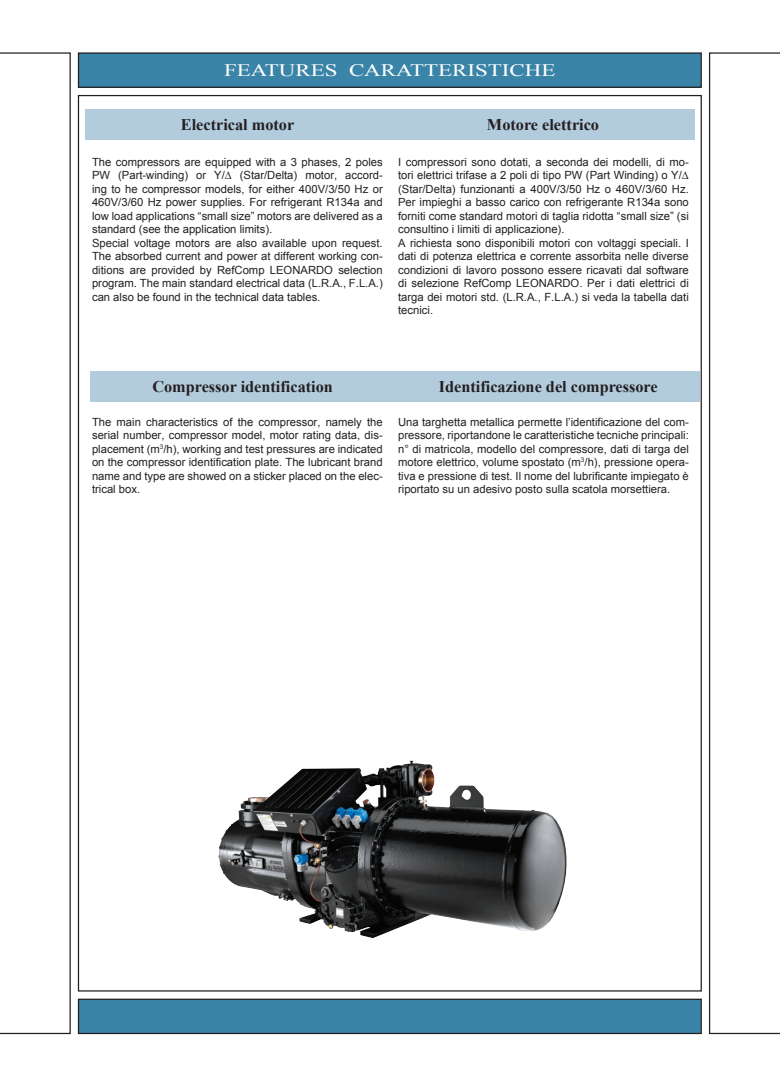
<style>
.page{position:relative;width:780px;height:1088px;background:#fff}
.page>*{position:absolute;margin:0;border:0;box-sizing:border-box;transform-origin:0 0}
.t1{font:17.5px "Times New Roman";color:#fff;scale:1.31 1}
.t2{font:700 16.25px "Times New Roman";color:#231f20}
.t3{font:11.25px/13.5px "Arial";color:#231f20}
</style>
<div class="page">
<div style="left:85px;top:109px;width:609px;height:31px;background:#b2cbdd"></div>
<div style="left:90px;top:371px;width:609px;height:31px;background:#b2cbdd"></div>
<div style="left:78px;top:53px;width:623px;height:34px;background:#3a84a8"></div>
<div style="left:78px;top:52px;width:623px;height:36px;border:1px solid #231f20"></div>
<img style="left:218px;top:760px;width:345px;height:178px">
<div style="left:78px;top:999px;width:623px;height:34px;background:#3a84a8"></div>
<div style="left:78px;top:998px;width:623px;height:36px;border:1px solid #231f20"></div>
<svg style="left:0;top:52px;width:71px;height:982px"></svg>
<svg style="left:709px;top:52px;width:71px;height:982px"></svg>
<h1 class="t1" style="left:224px;top:59px;width:254px">FEATURES CARATTERISTICHE</h1>
<h2 class="t2" style="left:181px;top:113px;width:115px">Electrical motor</h2>
<h2 class="t2" style="left:487px;top:114px;width:114px">Motore elettrico</h2>
<p class="t3" style="left:92px;top:155px;width:292px">The compressors are equipped with a 3 phases, 2 poles PW (Part-winding) or Y/∆ (Star/Delta) motor, accord&shy;ing to he compressor models, for either 400V/3/50 Hz or 460V/3/60 Hz power supplies. For refrigerant R134a and low load applications “small size” motors are delivered as a standard (see the application limits).<br>Special voltage motors are also available upon request.<br>The absorbed current and power at different working con&shy;ditions are provided by RefComp LEONARDO selection program. The main standard electrical data (L.R.A., F.L.A.) can also be found in the technical data tables.</p>
<p class="t3" style="left:398px;top:155px;width:292px">I compressori sono dotati, a seconda dei modelli, di mo&shy;tori elettrici trifase a 2 poli di tipo PW (Part Winding) o Y/∆ (Star/Delta) funzionanti a 400V/3/50 Hz o 460V/3/60 Hz.<br>Per impieghi a basso carico con refrigerante R134a sono forniti come standard motori di taglia ridotta “small size” (si consultino i limiti di applicazione).<br>A richiesta sono disponibili motori con voltaggi speciali. I dati di potenza elettrica e corrente assorbita nelle diverse condizioni di lavoro possono essere ricavati dal software di selezione RefComp LEONARDO. Per i dati elettrici di targa dei motori std. (L.R.A., F.L.A.) si veda la tabella dati tecnici.</p>
<h2 class="t2" style="left:152px;top:375px;width:182px">Compressor identification</h2>
<h2 class="t2" style="left:439px;top:376px;width:220px">Identificazione del compressore</h2>
<p class="t3" style="left:92px;top:415px;width:292px;text-align:justify">The main characteristics of the compressor, namely the serial number, compressor model, motor rating data, dis&shy;placement (m<sup>3</sup>/h), working and test pressures are indicated on the compressor identification plate. The lubricant brand name and type are showed on a sticker placed on the elec&shy;trical box.</p>
<p class="t3" style="left:398px;top:415px;width:292px;text-align:justify">Una targhetta metallica permette l’identificazione del com&shy;pressore, riportandone le caratteristiche tecniche principali: n° di matricola, modello del compressore, dati di targa del motore elettrico, volume spostato (m<sup>3</sup>/h), pressione opera&shy;tiva e pressione di test. Il nome del lubrificante impiegato è riportato su un adesivo posto sulla scatola morsettiera.</p>
</div>
